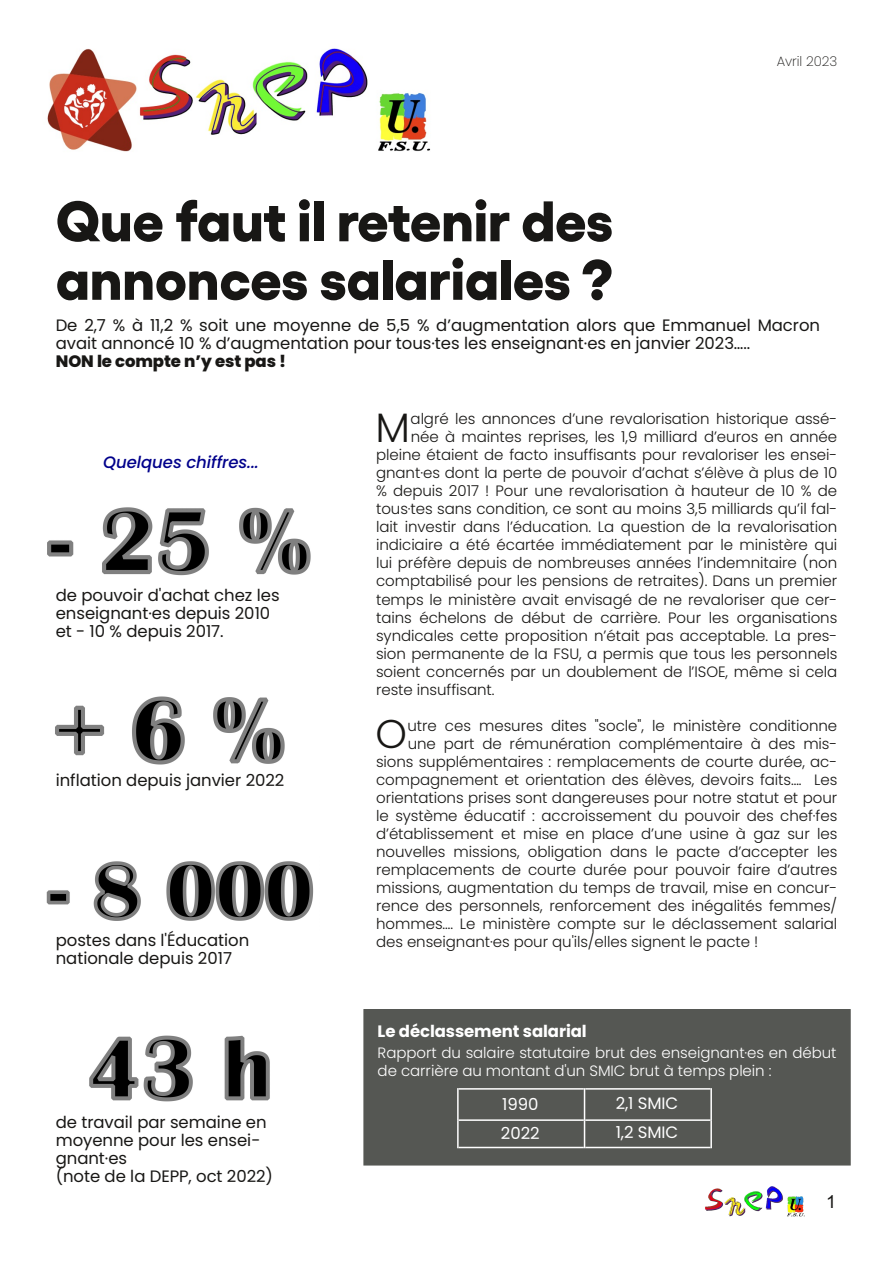
<style>
.page{position:relative;width:893px;height:1263px;background:#fff}
.page>*{position:absolute;margin:0;border:0;box-sizing:border-box;transform-origin:0 0}
.t1{font:800 57px/58.5px "Gellix";color:#181715}
.t2{font:300 41.1px "Poppins";color:#181715}
.t3{font:300 40.05px "Poppins";color:#181715}
.t4{font:18px "Arial";color:#181715}
.t5{font:16.5px/18px "Poppins";letter-spacing:-.005em;color:#181715}
.t6{font:700 16.5px "Poppins";letter-spacing:-.005em;color:#fff}
.t7{font:16.5px "Poppins";color:#fff}
.t8{font:800 16.5px "Poppins";letter-spacing:-.005em;color:#181715}
.t9{font:italic 500 16.5px "Poppins";letter-spacing:-.005em;color:#00008b}
.t10{font:300 15px "Poppins";letter-spacing:-.005em;color:#181715}
.t11{font:300 15px/18px "Poppins";letter-spacing:-.005em;color:#fff}
.t12{font:200 13.5px "Poppins";letter-spacing:-.005em;color:#181715}
</style>
<div class="page">
<img style="left:705px;top:1186px;width:100px;height:31px">
<img style="left:47px;top:48px;width:384px;height:104px">
<img style="left:47px;top:507px;width:264px;height:69px">
<img style="left:55px;top:696px;width:230px;height:69px">
<img style="left:46px;top:861px;width:268px;height:60px">
<img style="left:89px;top:1035px;width:181px;height:67px">
<div style="left:364px;top:1010px;width:486px;height:155px;background:#555753"></div>
<div style="left:363px;top:1009px;width:488px;height:156px;border:2px solid #555753"></div>
<hr style="left:584px;top:1088px;width:1px;height:32px;background:#fff">
<hr style="left:457px;top:1088px;width:2px;height:32px;background:#fff">
<hr style="left:710px;top:1088px;width:2px;height:32px;background:#fff">
<svg style="left:584px;top:1120px;width:1px;height:28px"></svg>
<hr style="left:457px;top:1120px;width:2px;height:28px;background:#fff">
<hr style="left:710px;top:1120px;width:2px;height:28px;background:#fff">
<hr style="left:459px;top:1119px;width:125px;height:2px;background:#fff">
<hr style="left:459px;top:1088px;width:125px;height:1px;background:#fff">
<hr style="left:585px;top:1119px;width:125px;height:2px;background:#fff">
<hr style="left:585px;top:1088px;width:125px;height:1px;background:#fff">
<hr style="left:459px;top:1147px;width:125px;height:1px;background:#fff">
<hr style="left:585px;top:1147px;width:125px;height:1px;background:#fff">
<h1 class="t1" style="left:56px;top:187px;width:559px">Que faut il retenir des annonces salariales ?</h1>
<p class="t12" style="left:777px;top:52px;width:62px">Avril 2023</p>
<p class="t5" style="left:56px;top:316px;width:766px">De 2,7 % à 11,2 % soit une moyenne de 5,5 % d’augmentation alors que Emmanuel Macron avait annoncé 10 % d’augmentation pour tous·tes les enseignant·es en janvier 2023…..</p>
<p class="t8" style="left:56px;top:350px;width:232px">NON le compte n’y est pas !</p>
<p class="t9" style="left:103px;top:451px;width:157px">Quelques chiffres...</p>
<p class="t5" style="left:56px;top:586px;width:225px">de pouvoir d'achat chez les enseignant·es depuis 2010 et - 10 % depuis 2017.</p>
<p class="t5" style="left:56px;top:772px;width:230px">inflation depuis janvier 2022</p>
<p class="t5" style="left:56px;top:931px;width:195px">postes dans l'Éducation nationale depuis 2017</p>
<p class="t5" style="left:56px;top:1113px;width:219px">de travail par semaine en moyenne pour les ensei&shy;gnant·es<br>(note de la DEPP, oct 2022)</p>
<h2 class="t2" style="left:375px;top:399px;width:36px">M</h2>
<p class="t10" style="left:411px;top:409px;width:428px">algré les annonces d’une revalorisation historique assé-</p>
<p class="t10" style="left:411px;top:427px;width:428px">née à maintes reprises, les 1,9 milliard d’euros en année</p>
<p class="t10" style="left:376px;top:445px;width:463px">pleine étaient de facto insuffisants pour revaloriser les ensei-</p>
<p class="t10" style="left:376px;top:463px;width:463px">gnant·es dont la perte de pouvoir d’achat s’élève à plus de 10</p>
<p class="t10" style="left:376px;top:481px;width:463px">% depuis 2017 ! Pour une revalorisation à hauteur de 10 % de</p>
<p class="t10" style="left:376px;top:499px;width:463px">tous·tes sans condition, ce sont au moins 3,5 milliards qu’il fal-</p>
<p class="t10" style="left:376px;top:517px;width:463px">lait investir dans l’éducation. La question de la revalorisation</p>
<p class="t10" style="left:376px;top:535px;width:463px">indiciaire a été écartée immédiatement par le ministère qui</p>
<p class="t10" style="left:376px;top:553px;width:463px">lui préfère depuis de nombreuses années l’indemnitaire (non</p>
<p class="t10" style="left:376px;top:571px;width:463px">comptabilisé pour les pensions de retraites). Dans un premier</p>
<p class="t10" style="left:376px;top:589px;width:463px">temps le ministère avait envisagé de ne revaloriser que cer-</p>
<p class="t10" style="left:376px;top:607px;width:463px">tains échelons de début de carrière. Pour les organisations</p>
<p class="t10" style="left:376px;top:625px;width:463px">syndicales cette proposition n’était pas acceptable. La pres-</p>
<p class="t10" style="left:376px;top:643px;width:463px">sion permanente de la FSU, a permis que tous les personnels</p>
<p class="t10" style="left:376px;top:661px;width:463px">soient concernés par un doublement de l’ISOE, même si cela</p>
<p class="t10" style="left:376px;top:679px;width:120px">reste insuffisant.</p>
<h3 class="t3" style="left:375px;top:706px;width:33px">O</h3>
<p class="t10" style="left:407px;top:715px;width:431px">utre ces mesures dites "socle", le ministère conditionne</p>
<p class="t10" style="left:408px;top:733px;width:431px">une part de rémunération complémentaire à des mis-</p>
<p class="t10" style="left:376px;top:751px;width:463px">sions supplémentaires : remplacements de courte durée, ac-</p>
<p class="t10" style="left:376px;top:769px;width:463px">compagnement et orientation des élèves, devoirs faits…. Les</p>
<p class="t10" style="left:376px;top:787px;width:463px">orientations prises sont dangereuses pour notre statut et pour</p>
<p class="t10" style="left:376px;top:805px;width:463px">le système éducatif : accroissement du pouvoir des chef·fes</p>
<p class="t10" style="left:376px;top:823px;width:463px">d’établissement et mise en place d’une usine à gaz sur les</p>
<p class="t10" style="left:376px;top:841px;width:463px">nouvelles missions, obligation dans le pacte d’accepter les</p>
<p class="t10" style="left:376px;top:859px;width:463px">remplacements de courte durée pour pouvoir faire d’autres</p>
<p class="t10" style="left:376px;top:877px;width:463px">missions, augmentation du temps de travail, mise en concur-</p>
<p class="t10" style="left:376px;top:895px;width:463px">rence des personnels, renforcement des inégalités femmes/</p>
<p class="t10" style="left:376px;top:913px;width:463px">hommes…. Le ministère compte sur le déclassement salarial</p>
<p class="t10" style="left:376px;top:931px;width:384px">des enseignant·es pour qu'ils/elles signent le pacte !</p>
<p class="t6" style="left:378px;top:1020px;width:211px">Le déclassement salarial</p>
<p class="t11" style="left:378px;top:1044px;width:460px">Rapport du salaire statutaire brut des enseignant·es en début de carrière au montant d'un SMIC brut à temps plein :</p>
<p class="t7" style="left:502px;top:1092px;width:38px">1990</p>
<p class="t7" style="left:616px;top:1092px;width:64px">2,1 SMIC</p>
<p class="t7" style="left:501px;top:1122px;width:40px">2022</p>
<p class="t7" style="left:616px;top:1121px;width:64px">1,2 SMIC</p>
<p class="t4" style="left:826px;top:1191px;width:12px">1</p>
</div>
